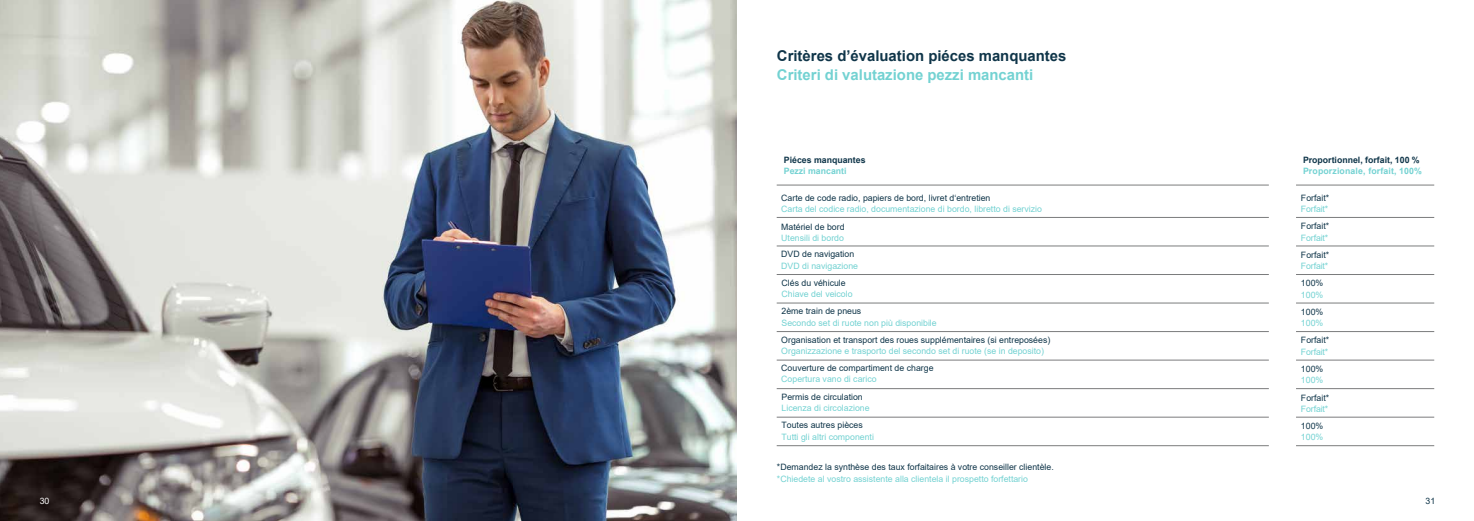
<style>
.page{position:relative;width:1474px;height:521px;background:#fff}
.page>*{position:absolute;margin:0;border:0;box-sizing:border-box;transform-origin:0 0}
.t1{font:700 14.88px "Arial";color:#0f3549}
.t2{font:700 14.88px "Arial";color:#73d2d2}
.t3{font:8.75px "Arial";color:#73d2d2}
.t4{font:8.75px "Arial";color:#0f3549}
.t5{font:700 8.75px "Arial";color:#0f3549}
.t6{font:700 8.75px "Arial";letter-spacing:.015em;color:#73d2d2}
.t7{font:8.75px "Arial";color:#0f3549}
.t8{font:8.75px "Arial";color:#73d2d2}
.t9{font:8.75px "Arial";color:#fff}
</style>
<div class="page">
<svg style="left:776px;top:184px;width:658px;height:2px"></svg>
<svg style="left:776px;top:359px;width:492px;height:58px"></svg>
<hr style="left:776px;top:217px;width:492px;height:1px;background:#7b7c7d">
<hr style="left:1295px;top:217px;width:139px;height:1px;background:#7b7c7d">
<hr style="left:776px;top:246px;width:492px;height:1px;background:#7b7c7d">
<hr style="left:1295px;top:246px;width:139px;height:1px;background:#7b7c7d">
<hr style="left:776px;top:274px;width:492px;height:1px;background:#7b7c7d">
<hr style="left:1295px;top:274px;width:139px;height:1px;background:#7b7c7d">
<hr style="left:776px;top:303px;width:492px;height:1px;background:#7b7c7d">
<hr style="left:1295px;top:303px;width:139px;height:1px;background:#7b7c7d">
<hr style="left:776px;top:331px;width:492px;height:1px;background:#7b7c7d">
<hr style="left:1295px;top:331px;width:139px;height:1px;background:#7b7c7d">
<hr style="left:776px;top:360px;width:492px;height:1px;background:#7b7c7d">
<hr style="left:1295px;top:360px;width:139px;height:1px;background:#7b7c7d">
<hr style="left:776px;top:388px;width:492px;height:1px;background:#7b7c7d">
<hr style="left:1295px;top:388px;width:139px;height:1px;background:#7b7c7d">
<hr style="left:776px;top:417px;width:492px;height:1px;background:#7b7c7d">
<hr style="left:1295px;top:417px;width:139px;height:1px;background:#7b7c7d">
<hr style="left:776px;top:445px;width:492px;height:1px;background:#7b7c7d">
<hr style="left:1295px;top:445px;width:139px;height:1px;background:#7b7c7d">
<img style="left:0;top:0;width:737px;height:521px">
<hr style="left:776px;top:185px;width:492px;height:1px;background:#7b7c7d">
<hr style="left:1295px;top:185px;width:139px;height:1px;background:#7b7c7d">
<h1 class="t1" style="left:777px;top:46px;width:291px">Critères d’évaluation piéces manquantes</h1>
<h1 class="t2" style="left:777px;top:64px;width:258px">Criteri di valutazione pezzi mancanti</h1>
<p class="t5" style="left:783px;top:154px;width:83px">Piéces manquantes</p>
<p class="t6" style="left:783px;top:165px;width:64px">Pezzi mancanti</p>
<p class="t5" style="left:1302px;top:154px;width:118px">Proportionnel, forfait, 100 %</p>
<p class="t6" style="left:1302px;top:165px;width:121px">Proporzionale, forfait, 100%</p>
<p class="t4" style="left:781px;top:192px;width:211px">Carte de code radio, papiers de bord, livret d‘entretien</p>
<p class="t3" style="left:781px;top:203px;width:262px">Carta del codice radio, documentazione di bordo, libretto di servizio</p>
<p class="t4" style="left:1300px;top:192px;width:30px">Forfait*</p>
<p class="t3" style="left:1300px;top:203px;width:29px">Forfait*</p>
<p class="t4" style="left:781px;top:221px;width:65px">Matériel de bord</p>
<p class="t3" style="left:781px;top:232px;width:64px">Utensili di bordo</p>
<p class="t4" style="left:1300px;top:220px;width:30px">Forfait*</p>
<p class="t3" style="left:1300px;top:232px;width:29px">Forfait*</p>
<p class="t4" style="left:781px;top:248px;width:74px">DVD de navigation</p>
<p class="t3" style="left:781px;top:260px;width:78px">DVD di navigazione</p>
<p class="t4" style="left:1300px;top:249px;width:30px">Forfait*</p>
<p class="t3" style="left:1300px;top:260px;width:29px">Forfait*</p>
<p class="t4" style="left:781px;top:277px;width:66px">Clés du véhicule</p>
<p class="t3" style="left:781px;top:288px;width:72px">Chiave del veicolo</p>
<p class="t7" style="left:1300px;top:277px;width:24px">100%</p>
<p class="t8" style="left:1300px;top:289px;width:24px">100%</p>
<p class="t4" style="left:781px;top:305px;width:81px">2ème train de pneus</p>
<p class="t3" style="left:781px;top:317px;width:157px">Secondo set di ruote non più disponibile</p>
<p class="t7" style="left:1300px;top:306px;width:24px">100%</p>
<p class="t8" style="left:1300px;top:317px;width:24px">100%</p>
<p class="t4" style="left:781px;top:334px;width:270px">Organisation et transport des roues supplémentaires (si entreposées)</p>
<p class="t3" style="left:781px;top:345px;width:264px">Organizzazione e trasporto del secondo set di ruote (se in deposito)</p>
<p class="t4" style="left:1300px;top:334px;width:30px">Forfait*</p>
<p class="t3" style="left:1300px;top:346px;width:29px">Forfait*</p>
<p class="t4" style="left:781px;top:362px;width:154px">Couverture de compartiment de charge</p>
<p class="t3" style="left:781px;top:373px;width:97px">Copertura vano di carico</p>
<p class="t7" style="left:1300px;top:363px;width:24px">100%</p>
<p class="t8" style="left:1300px;top:374px;width:24px">100%</p>
<p class="t4" style="left:781px;top:391px;width:83px">Permis de circulation</p>
<p class="t3" style="left:781px;top:402px;width:90px">Licenza di circolazione</p>
<p class="t4" style="left:1300px;top:391px;width:30px">Forfait*</p>
<p class="t3" style="left:1300px;top:403px;width:29px">Forfait*</p>
<p class="t4" style="left:781px;top:419px;width:83px">Toutes autres pièces</p>
<p class="t3" style="left:781px;top:430px;width:94px">Tutti gli altri componenti</p>
<p class="t7" style="left:1300px;top:420px;width:24px">100%</p>
<p class="t8" style="left:1300px;top:431px;width:24px">100%</p>
<p class="t4" style="left:777px;top:461px;width:278px">*Demandez la synthèse des taux forfaitaires à votre conseiller clientèle.</p>
<p class="t3" style="left:777px;top:472px;width:252px">*Chiedete al vostro assistente alla clientela il prospetto forfettario</p>
<p class="t9" style="left:40px;top:495px;width:11px">30</p>
<p class="t7" style="left:1425px;top:495px;width:11px">31</p>
</div>
